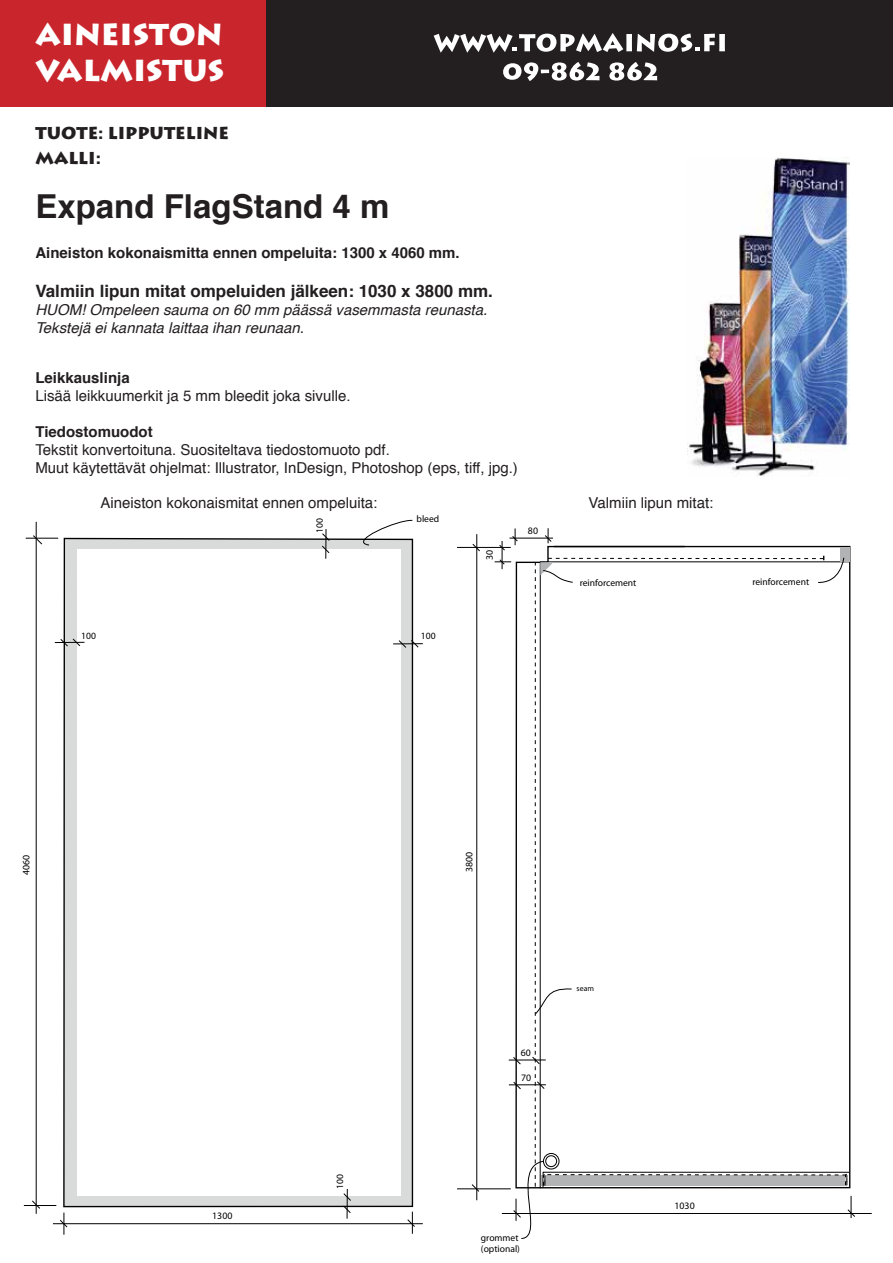
<style>
.page{position:relative;width:893px;height:1263px;background:#fff}
.page>*{position:absolute;margin:0;border:0;box-sizing:border-box;transform-origin:0 0}
.t1{font:700 33px "Helvetica";color:#231f20}
.t2{font:900 30px/36px "Lithos";color:#fff}
.t3{font:700 16.95px "Helvetica";color:#231f20}
.t4{font:900 16.95px/25.5px "Lithos";color:#231f20}
.t5{font:15px/18px "Helvetica";color:#231f20}
.t6{font:italic 15px/18px "Helvetica";color:#231f20}
.t7{font:700 15px "Helvetica";color:#231f20}
.t8{font:9.9px "Myriad";color:#010101}
.t9{font:9.6px/11.6px "Myriad";color:#010101}
.t10{font:7.95px "Myriad";color:#010101}
</style>
<div class="page">
<div style="left:266px;top:0;width:627px;height:106px;background:#231f20"></div>
<svg style="left:503px;top:62px;width:96px;height:19px"></svg>
<svg style="left:609px;top:62px;width:48px;height:19px"></svg>
<svg style="left:434px;top:33px;width:291px;height:20px"></svg>
<div style="left:0;top:0;width:266px;height:106px;background:#c9252c"></div>
<img style="left:688px;top:157px;width:161px;height:319px">
<svg style="left:63px;top:537px;width:351px;height:671px;background:#c5c6c6"></svg>
<div style="left:77px;top:550px;width:323px;height:646px;background:#fff"></div>
<hr style="left:36px;top:522px;width:1px;height:692px;background:#010101">
<svg style="left:32px;top:1200px;width:8px;height:9px"></svg>
<svg style="left:32px;top:534px;width:11px;height:11px"></svg>
<hr style="left:476px;top:534px;width:1px;height:666px;background:#010101">
<hr style="left:457px;top:547px;width:54px;height:1px;background:#010101">
<hr style="left:26px;top:538px;width:32px;height:1px;background:#010101">
<hr style="left:24px;top:1205px;width:32px;height:1px;background:#010101">
<hr style="left:457px;top:1188px;width:54px;height:1px;background:#010101">
<hr style="left:502px;top:1213px;width:370px;height:1px;background:#010101">
<hr style="left:53px;top:1223px;width:370px;height:1px;background:#010101">
<svg style="left:471px;top:1183px;width:9px;height:9px"></svg>
<svg style="left:472px;top:543px;width:9px;height:9px"></svg>
<svg style="left:59px;top:1212px;width:9px;height:23px"></svg>
<svg style="left:407px;top:1211px;width:9px;height:23px"></svg>
<svg style="left:495px;top:528px;width:360px;height:711px"></svg>
<svg style="left:347px;top:519px;width:66px;height:27px"></svg>
<hr style="left:393px;top:643px;width:30px;height:1px;background:#010101">
<hr style="left:325px;top:529px;width:1px;height:30px;background:#010101">
<hr style="left:347px;top:1189px;width:1px;height:30px;background:#010101">
<svg style="left:55px;top:638px;width:29px;height:9px"></svg>
<svg style="left:398px;top:639px;width:21px;height:9px"></svg>
<svg style="left:321px;top:533px;width:9px;height:21px"></svg>
<svg style="left:342px;top:1192px;width:10px;height:22px"></svg>
<h2 class="t2" style="left:35px;top:16px;width:190px">AINEISTON<br>VALMISTUS</h2>
<p class="t4" style="left:35px;top:120px;width:195px">TUOTE: LIPPUTELINE<br>MALLI:</p>
<h1 class="t1" style="left:35px;top:184px;width:355px">Expand FlagStand 4 m</h1>
<p class="t7" style="left:35px;top:243px;width:426px">Aineiston kokonaismitta ennen ompeluita: 1300 x 4060 mm.</p>
<p class="t3" style="left:35px;top:279px;width:459px">Valmiin lipun mitat ompeluiden jälkeen: 1030 x 3800 mm.</p>
<p class="t6" style="left:35px;top:301px;width:453px">HUOM! Ompeleen sauma on 60 mm päässä vasemmasta reunasta.<br>Tekstejä ei kannata laittaa ihan reunaan.</p>
<p class="t7" style="left:35px;top:368px;width:96px">Leikkauslinja</p>
<p class="t5" style="left:35px;top:388px;width:317px">Lisää leikkuumerkit ja 5 mm bleedit joka sivulle.</p>
<p class="t7" style="left:35px;top:422px;width:119px">Tiedostomuodot</p>
<p class="t5" style="left:35px;top:442px;width:484px">Tekstit konvertoituna. Suositeltava tiedostomuoto pdf.<br>Muut käytettävät ohjelmat: Illustrator, InDesign, Photoshop (eps, tiff, jpg.)</p>
<p class="t5" style="left:101px;top:495px;width:278px">Aineiston kokonaismitat ennen ompeluita:</p>
<p class="t5" style="left:589px;top:495px;width:126px">Valmiin lipun mitat:</p>
<p class="t9" style="left:314px;top:533px;width:16px;rotate:-90deg">100</p>
<p class="t9" style="left:417px;top:514px;width:24px">bleed</p>
<p class="t9" style="left:81px;top:630px;width:16px">100</p>
<p class="t9" style="left:421px;top:630px;width:16px">100</p>
<p class="t8" style="left:484px;top:560px;width:12px;rotate:-90deg">30</p>
<p class="t8" style="left:528px;top:526px;width:12px">80</p>
<p class="t9" style="left:580px;top:577px;width:58px">reinforcement</p>
<p class="t9" style="left:752px;top:577px;width:58px">reinforcement</p>
<p class="t8" style="left:21px;top:875px;width:22px;rotate:-90deg">4060</p>
<p class="t8" style="left:464px;top:872px;width:22px;rotate:-90deg">3800</p>
<p class="t8" style="left:212px;top:1210px;width:22px">1300</p>
<p class="t9" style="left:335px;top:1189px;width:16px;rotate:-90deg">100</p>
<p class="t8" style="left:521px;top:1048px;width:12px">60</p>
<p class="t8" style="left:521px;top:1073px;width:12px">70</p>
<p class="t9" style="left:481px;top:1232px;width:41px">grommet (optional)</p>
<p class="t10" style="left:577px;top:984px;width:19px">seam</p>
<p class="t8" style="left:674px;top:1201px;width:22px">1030</p>
</div>
